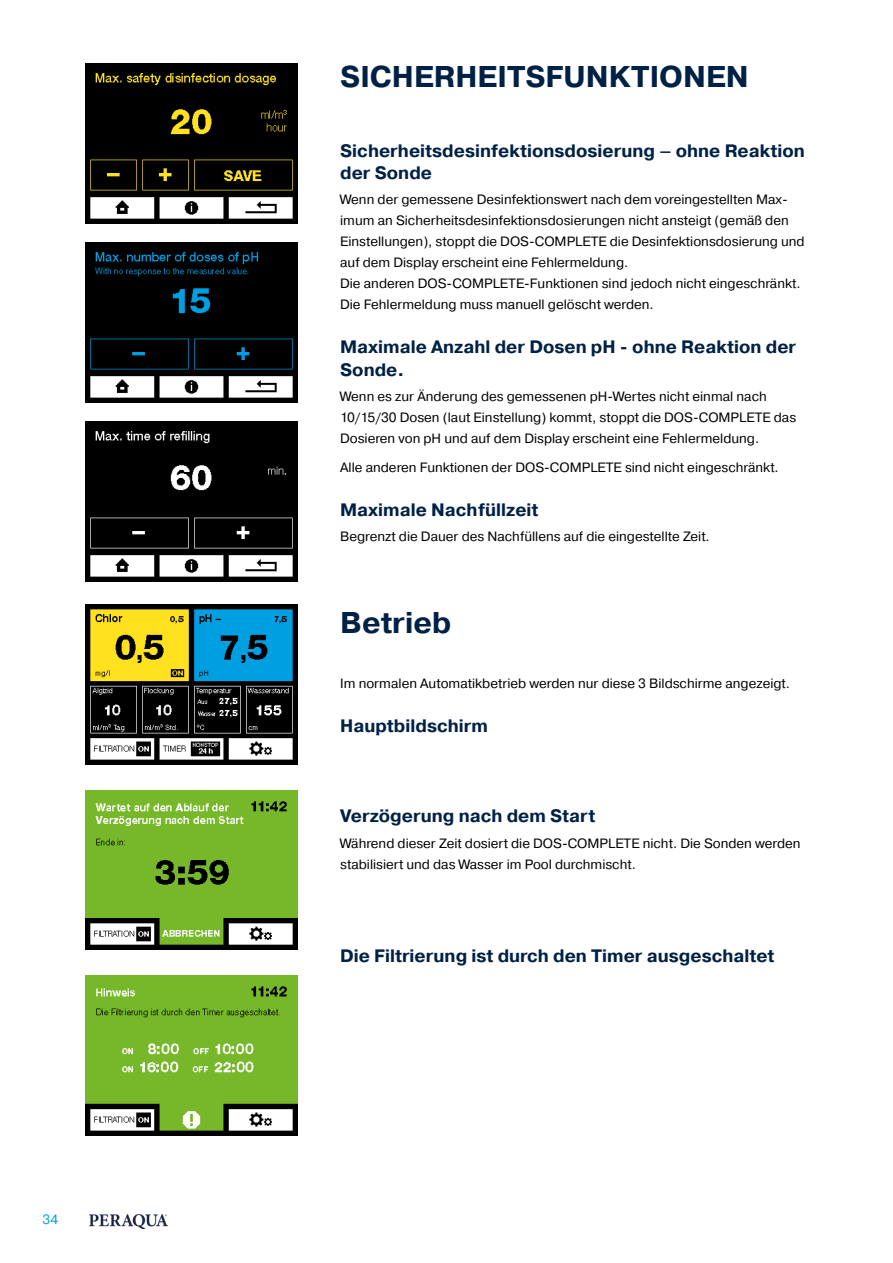
<style>
.page{position:relative;width:893px;height:1263px;background:#fff}
.page>*{position:absolute;margin:0;border:0;box-sizing:border-box;transform-origin:0 0}
.t1{font:700 30px "Pragmatica";color:#002146}
.t2{font:700 18px/22.5px "Pragmatica";color:#002146}
.t3{font:13.5px/21px "Pragmatica";color:#000}
.t4{font:13.5px "Pragmatica";color:#00a7e1}
</style>
<div class="page">
<img style="left:90px;top:1214px;width:77px;height:14px">
<img style="left:85px;top:422px;width:213px;height:159px">
<img style="left:85px;top:64px;width:213px;height:159px">
<img style="left:85px;top:243px;width:213px;height:159px">
<img style="left:85px;top:790px;width:213px;height:160px">
<img style="left:85px;top:976px;width:213px;height:159px">
<img style="left:85px;top:605px;width:213px;height:159px">
<p class="t4" style="left:43px;top:1211px;width:17px">34</p>
<h1 class="t1" style="left:340px;top:58px;width:410px">SICHERHEITSFUNKTIONEN</h1>
<h2 class="t2" style="left:340px;top:139px;width:466px">Sicherheitsdesinfektionsdosierung – ohne Reaktion der Sonde</h2>
<p class="t3" style="left:340px;top:189px;width:466px">Wenn der gemessene Desinfektionswert nach dem voreingestellten Max&shy;imum an Sicherheitsdesinfektionsdosierungen nicht ansteigt (gemäß den Einstellungen), stoppt die DOS-COMPLETE die Desinfektionsdosierung und auf dem Display erscheint eine Fehlermeldung.<br>Die anderen DOS-COMPLETE-Funktionen sind jedoch nicht eingeschränkt.<br>Die Fehlermeldung muss manuell gelöscht werden.</p>
<h2 class="t2" style="left:340px;top:336px;width:457px">Maximale Anzahl der Dosen pH - ohne Reaktion der<br>Sonde.</h2>
<p class="t3" style="left:340px;top:386px;width:458px">Wenn es zur Änderung des gemessenen pH-Wertes nicht einmal nach<br>10/15/30 Dosen (laut Einstellung) kommt, stoppt die DOS-COMPLETE das<br>Dosieren von pH und auf dem Display erscheint eine Fehlermeldung.</p>
<p class="t3" style="left:340px;top:458px;width:440px">Alle anderen Funktionen der DOS-COMPLETE sind nicht eingeschränkt.</p>
<h2 class="t2" style="left:340px;top:499px;width:200px">Maximale Nachfüllzeit</h2>
<p class="t3" style="left:340px;top:527px;width:371px">Begrenzt die Dauer des Nachfüllens auf die eingestellte Zeit.</p>
<h1 class="t1" style="left:340px;top:604px;width:113px">Betrieb</h1>
<p class="t3" style="left:340px;top:674px;width:451px">Im normalen Automatikbetrieb werden nur diese 3 Bildschirme angezeigt.</p>
<h2 class="t2" style="left:340px;top:715px;width:149px">Hauptbildschirm</h2>
<h2 class="t2" style="left:340px;top:805px;width:257px">Verzögerung nach dem Start</h2>
<p class="t3" style="left:340px;top:833px;width:462px">Während dieser Zeit dosiert die DOS-COMPLETE nicht. Die Sonden werden stabilisiert und das Wasser im Pool durchmischt.</p>
<h2 class="t2" style="left:340px;top:945px;width:436px">Die Filtrierung ist durch den Timer ausgeschaltet</h2>
</div>
